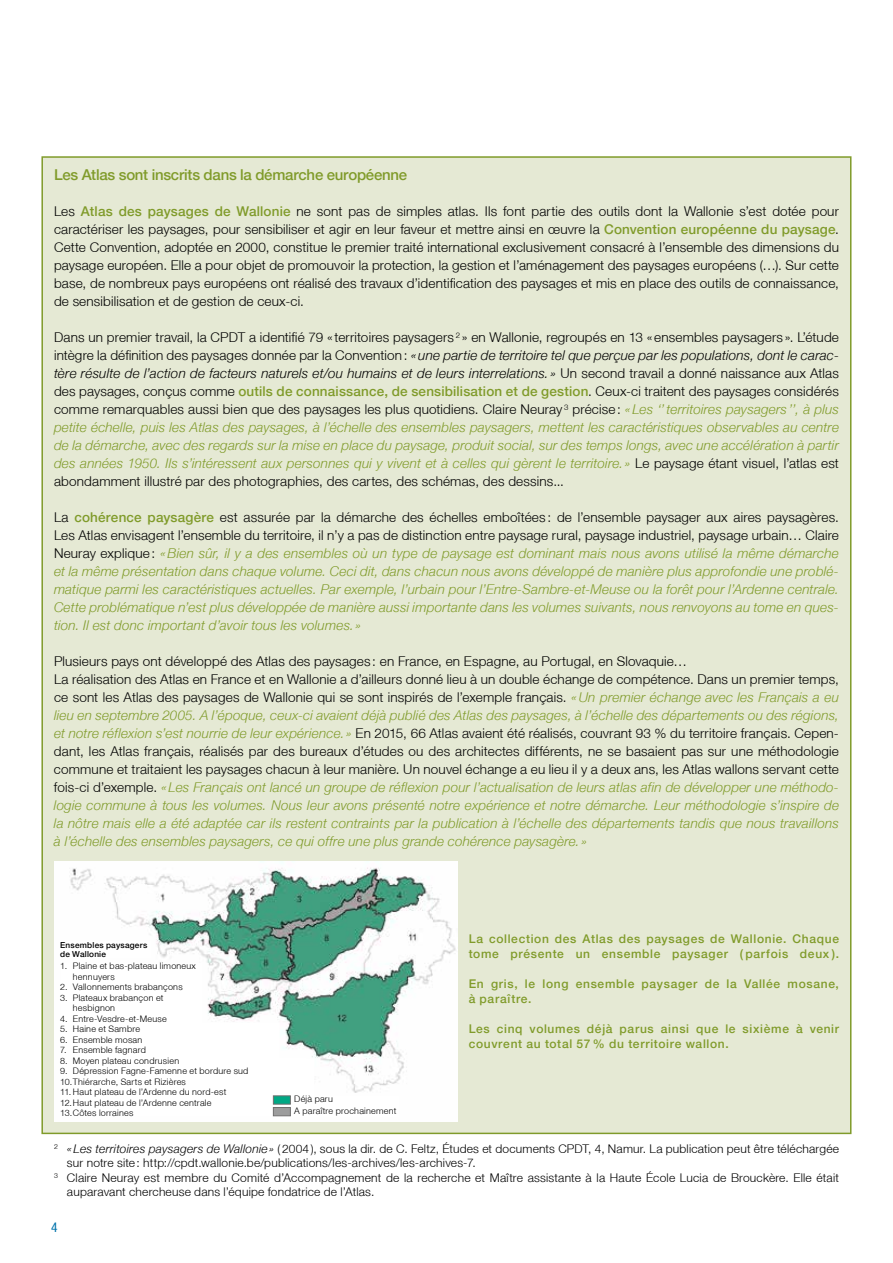
<style>
.page{position:relative;width:893px;height:1263px;background:#fff}
.page>*{position:absolute;margin:0;border:0;box-sizing:border-box;transform-origin:0 0}
.t1{font:500 15px "Helvetica Neue LT";letter-spacing:-.015em;color:#809b2a}
.t2{font:italic 300 13.5px/18px "Helvetica Neue LT";letter-spacing:.015em;color:#809b2a;text-align:justify}
.t3{font:300 13.5px/18px "Helvetica Neue LT";letter-spacing:.015em;color:#000;text-align:justify}
.t4{font:condensed 13.5px "Helvetica Neue LT";color:#0073ab}
.t5{font:300 12px "Helvetica Neue LT";letter-spacing:.015em;color:#000}
.t6{font:500 12px/15px "Helvetica Neue LT";letter-spacing:.055em;color:#809b2a}
.t7{font:300 9px/10.5px "Helvetica Neue LT";letter-spacing:.025em;color:#000}
.t8{font:500 8.25px/9px "Helvetica Neue LT";letter-spacing:.025em;color:#000}
.s1{font-weight:500;color:#809b2a}
.s2{font-style:italic}
.s3{font-style:italic;color:#809b2a}
.s4{font-style:normal;color:#000}
.s5{font-weight:500;font-style:normal}
</style>
<div class="page">
<div style="left:41px;top:156px;width:810px;height:978px;background:#e5e9d4;border:2px solid #809b2a"></div>
<img style="left:54px;top:861px;width:403px;height:261px">
<svg style="left:60px;top:963px;width:254px;height:153px;background:#ebf2f0"></svg>
<div style="left:60px;top:942px;width:90px;height:16px;background:#fff"></div>
<div style="left:273px;top:1096px;width:126px;height:20px;background:#fff"></div>
<div style="left:273px;top:1095px;width:18px;height:9px;background:#00a884;border:1px solid #706f6f"></div>
<div style="left:273px;top:1107px;width:18px;height:9px;background:#9c9c9c;border:1px solid #706f6f"></div>
<p class="t1" style="left:54px;top:165px;width:355px">Les Atlas sont inscrits dans la démarche européenne</p>
<p class="t3" style="left:54px;top:202px;width:786px">Les <span class="s1">Atlas des paysages de Wallonie</span> ne sont pas de simples atlas. Ils font partie des outils dont la Wallonie s’est dotée pour caractériser les paysages, pour sensibiliser et agir en leur faveur et mettre ainsi en œuvre la <span class="s1">Convention européenne du paysage</span>.<br>Cette Convention, adoptée en 2000, constitue le premier traité international exclusivement consacré à l’ensemble des dimensions du paysage européen. Elle a pour objet de promouvoir la protection, la gestion et l’aménagement des paysages européens (…). Sur cette base, de nombreux pays européens ont réalisé des travaux d’identification des paysages et mis en place des outils de connaissance, de sensibilisation et de gestion de ceux-ci.</p>
<p class="t3" style="left:54px;top:328px;width:786px">Dans un premier travail, la CPDT a identifié 79 « territoires paysagers <sup>2</sup> » en Wallonie, regroupés en 13 «ensembles paysagers ». L’étude intègre la définition des paysages donnée par la Convention: <span class="s2">«une partie de territoire tel que perçue par les populations, dont le carac&shy;tère résulte de l’action de facteurs naturels et/ou humains et de leurs interrelations. »</span> Un second travail a donné naissance aux Atlas des paysages, conçus comme <span class="s1">outils de connaissance, de sensibilisation et de gestion</span>. Ceux-ci traitent des paysages considérés comme remarquables aussi bien que des paysages les plus quotidiens. Claire Neuray <sup>3</sup> précise: <span class="s3">«Les ‘’territoires paysagers ’’, à plus petite échelle, puis les Atlas des paysages, à l’échelle des ensembles paysagers, mettent les caractéristiques observables au centre de la démarche, avec des regards sur la mise en place du paysage, produit social, sur des temps longs, avec une accélération à partir des années 1950. Ils s’intéressent aux personnes qui y vivent et à celles qui gèrent le territoire. »</span> Le paysage étant visuel, l’atlas est abondamment illustré par des photographies, des cartes, des schémas, des dessins...</p>
<p class="t2" style="left:54px;top:508px;width:786px"><span class="s4">La</span> <span class="s5">cohérence paysagère</span> <span class="s4">est assurée par la démarche des échelles emboîtées : de l’ensemble paysager aux aires paysagères.<br>Les Atlas envisagent l’ensemble du territoire, il n’y a pas de distinction entre paysage rural, paysage industriel, paysage urbain… Claire Neuray explique:</span> «Bien sûr, il y a des ensembles où un type de paysage est dominant mais nous avons utilisé la même démarche et la même présentation dans chaque volume. Ceci dit, dans chacun nous avons développé de manière plus approfondie une problé&shy;matique parmi les caractéristiques actuelles. Par exemple, l’urbain pour l’Entre-Sambre-et-Meuse ou la forêt pour l’Ardenne centrale.<br>Cette problématique n’est plus développée de manière aussi importante dans les volumes suivants, nous renvoyons au tome en ques&shy;tion. Il est donc important d’avoir tous les volumes. »</p>
<p class="t2" style="left:54px;top:652px;width:786px;text-align:left"><span class="s4">Plusieurs pays ont développé des Atlas des paysages : en France, en Espagne, au Portugal, en Slovaquie…<br>La réalisation des Atlas en France et en Wallonie a d’ailleurs donné lieu à un double échange de compétence. Dans un premier temps, ce sont les Atlas des paysages de Wallonie qui se sont inspirés de l’exemple français.</span> «Un premier échange avec les Français a eu lieu en septembre 2005. A l’époque, ceux-ci avaient déjà publié des Atlas des paysages, à l’échelle des départements ou des régions, et notre réflexion s’est nourrie de leur expérience. » <span class="s4">En 2015, 66 Atlas avaient été réalisés, couvrant 93 % du territoire français. Cepen&shy;dant, les Atlas français, réalisés par des bureaux d’études ou des architectes différents, ne se basaient pas sur une méthodologie commune et traitaient les paysages chacun à leur manière. Un nouvel échange a eu lieu il y a deux ans, les Atlas wallons servant cette fois-ci d’exemple.</span> «Les Français ont lancé un groupe de réflexion pour l’actualisation de leurs atlas afin de développer une méthodo&shy;logie commune à tous les volumes. Nous leur avons présenté notre expérience et notre démarche. Leur méthodologie s’inspire de la nôtre mais elle a été adaptée car ils restent contraints par la publication à l’échelle des départements tandis que nous travaillons à l’échelle des ensembles paysagers, ce qui offre une plus grande cohérence paysagère. »</p>
<p class="t8" style="left:60px;top:940px;width:89px">Ensembles paysagers de Wallonie</p>
<p class="t7" style="left:73px;top:960px;width:125px;text-indent:-13px">1. Plaine et bas-plateau limoneux hennuyers</p>
<p class="t7" style="left:60px;top:981px;width:124px">2. Vallonnements brabançons</p>
<p class="t7" style="left:73px;top:992px;width:92px;text-indent:-13px">3. Plateaux brabançon et hesbignon</p>
<p class="t7" style="left:60px;top:1013px;width:108px">4. Entre-Vesdre-et-Meuse</p>
<p class="t7" style="left:60px;top:1023px;width:81px">5. Haine et Sambre</p>
<p class="t7" style="left:60px;top:1034px;width:84px">6. Ensemble mosan</p>
<p class="t7" style="left:60px;top:1044px;width:87px">7. Ensemble fagnard</p>
<p class="t7" style="left:60px;top:1055px;width:120px">8. Moyen plateau condrusien</p>
<p class="t7" style="left:60px;top:1065px;width:190px">9. Dépression Fagne-Famenne et bordure sud<br>10.Thiérarche, Sarts et Rizières</p>
<p class="t7" style="left:60px;top:1086px;width:168px">11. Haut plateau de l’Ardenne du nord-est<br>12.Haut plateau de l’Ardenne centrale<br>13.Côtes lorraines</p>
<p class="t7" style="left:294px;top:1093px;width:104px;line-height:12px">Déjà paru<br>A paraître prochainement</p>
<p class="t6" style="left:469px;top:931px;width:372px">La collection des Atlas des paysages de Wallonie. Chaque tome présente un ensemble paysager ( parfois deux ).</p>
<p class="t6" style="left:469px;top:976px;width:372px">En gris, le long ensemble paysager de la Vallée mosane, à paraître.</p>
<p class="t6" style="left:469px;top:1021px;width:372px">Les cinq volumes déjà parus ainsi que le sixième à venir couvrent au total 57 % du territoire wallon.</p>
<p class="t5" style="left:54px;top:1141px;width:786px"><sup>2</sup> <span class="s2">«Les territoires paysagers de Wallonie»</span> (2004), sous la dir. de C. Feltz, Études et documents CPDT, 4, Namur. La publication peut être téléchargée</p>
<p class="t5" style="left:67px;top:1155px;width:410px">sur notre site: http://cpdt.wallonie.be/publications/les-archives/les-archives-7.</p>
<p class="t5" style="left:54px;top:1170px;width:786px"><sup>3</sup> Claire Neuray est membre du Comité d’Accompagnement de la recherche et Maître assistante à la Haute École Lucia de Brouckère. Elle était</p>
<p class="t5" style="left:67px;top:1184px;width:309px">auparavant chercheuse dans l’équipe fondatrice de l’Atlas.</p>
<p class="t4" style="left:51px;top:1220px;width:8px">4</p>
</div>
